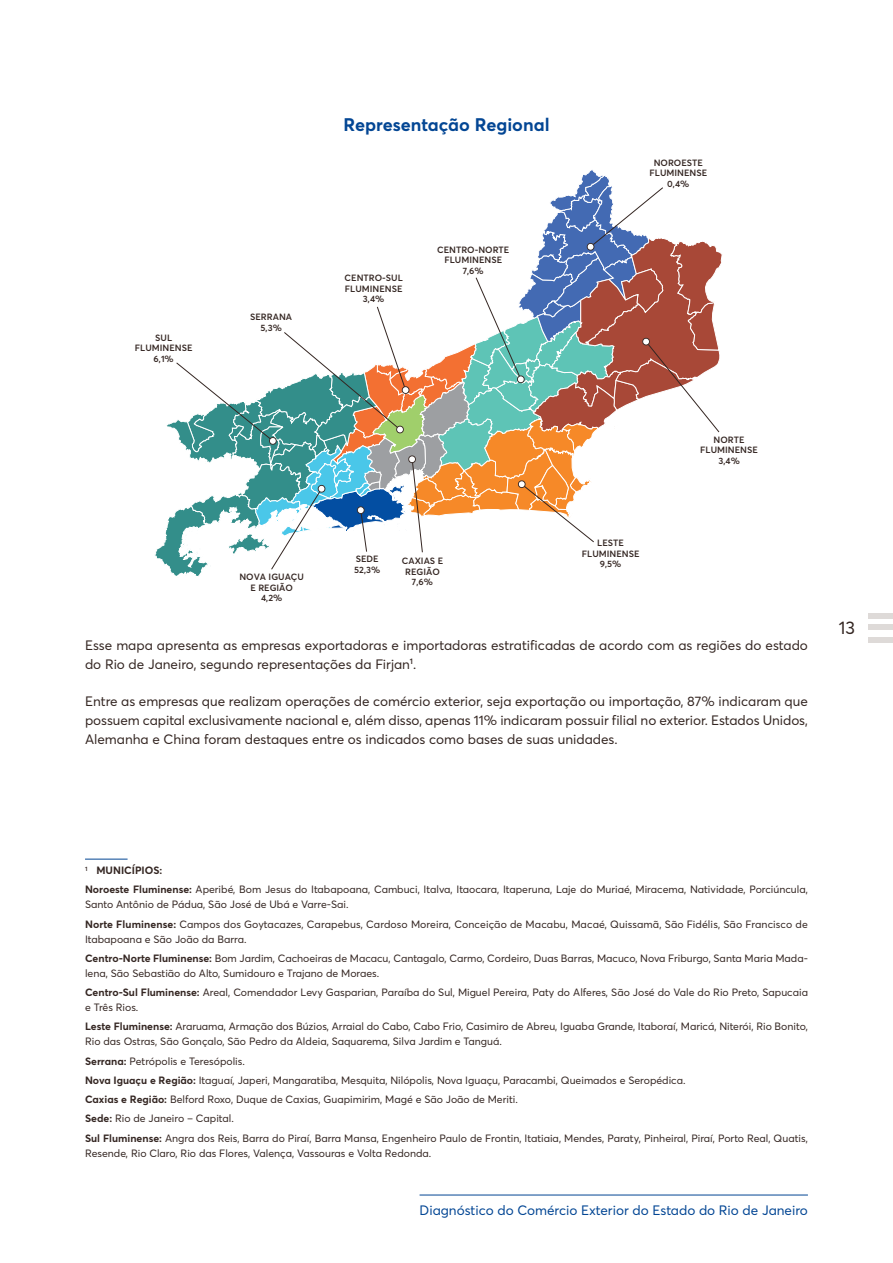
<style>
.page{position:relative;width:893px;height:1263px;background:#fff}
.page>*{position:absolute;margin:0;border:0;box-sizing:border-box;transform-origin:0 0}
.t1{font:700 18px "Averta";color:#034694}
.t2{font:18px "Averta";color:#342622}
.t3{font:13.5px/18.8px "Averta";color:#342622}
.t4{font:13.5px "Averta";color:#034694}
.t5{font:10.5px/19.2px "Averta";color:#342622}
.t6{font:600 9px/10.5px "Averta";color:#342622;text-align:center}
.s1{font-weight:700}
</style>
<div class="page">
<div style="left:868px;top:613px;width:25px;height:5px;background:#dedad8"></div>
<div style="left:868px;top:625px;width:25px;height:5px;background:#dedad8"></div>
<div style="left:868px;top:637px;width:25px;height:5px;background:#dedad8"></div>
<hr style="left:420px;top:1195px;width:388px;height:1px;background:#034694">
<svg style="left:155px;top:170px;width:567px;height:406px"></svg>
<hr style="left:85px;top:859px;width:43px;height:1px;background:#034694">
<p class="t6" style="left:135px;top:332px;width:59px">SUL<br>FLUMINENSE<br>6,1%</p>
<p class="t6" style="left:250px;top:311px;width:44px">SERRANA<br>5,3%</p>
<h1 class="t1" style="left:343px;top:113px;width:208px">Representação Regional</h1>
<p class="t6" style="left:345px;top:272px;width:60px">CENTRO-SUL<br>FLUMINENSE<br>3,4%</p>
<p class="t6" style="left:437px;top:244px;width:74px">CENTRO-NORTE<br>FLUMINENSE<br>7,6%</p>
<p class="t6" style="left:649px;top:157px;width:59px">NOROESTE<br>FLUMINENSE<br>0,4%</p>
<p class="t6" style="left:700px;top:434px;width:59px">NORTE<br>FLUMINENSE<br>3,4%</p>
<p class="t6" style="left:582px;top:537px;width:59px">LESTE<br>FLUMINENSE</p>
<p class="t6" style="left:354px;top:553px;width:28px;text-align:left">SEDE<br>52,3%</p>
<p class="t6" style="left:402px;top:555px;width:43px">CAXIAS E</p>
<p class="t6" style="left:600px;top:558px;width:23px">9,5%</p>
<p class="t6" style="left:405px;top:566px;width:36px">REGIÃO<br>7,6%</p>
<p class="t6" style="left:239px;top:571px;width:66px">NOVA IGUAÇU<br>E REGIÃO<br>4,2%</p>
<p class="t3" style="left:85px;top:635px;width:724px">Esse mapa apresenta as empresas exportadoras e importadoras estratificadas de acordo com as regiões do estado do Rio de Janeiro, segundo representações da Firjan<sup>1</sup>.</p>
<p class="t3" style="left:85px;top:692px;width:724px;text-align:justify">Entre as empresas que realizam operações de comércio exterior, seja exportação ou importação, 87% indicaram que possuem capital exclusivamente nacional e, além disso, apenas 11% indicaram possuir filial no exterior. Estados Unidos, Alemanha e China foram destaques entre os indicados como bases de suas unidades.</p>
<h1 class="t2" style="left:839px;top:615px;width:18px">13</h1>
<p class="t5" style="left:85px;top:860px;width:724px"><sup>1</sup> <span class="s1">MUNICÍPIOS:<br>Noroeste Fluminense:</span> Aperibé, Bom Jesus do Itabapoana, Cambuci, Italva, Itaocara, Itaperuna, Laje do Muriaé, Miracema, Natividade, Porciúncula,</p>
<p class="t5" style="left:85px;top:895px;width:724px">Santo Antônio de Pádua, São José de Ubá e Varre-Sai.<br><span class="s1">Norte Fluminense:</span> Campos dos Goytacazes, Carapebus, Cardoso Moreira, Conceição de Macabu, Macaé, Quissamã, São Fidélis, São Francisco de</p>
<p class="t5" style="left:85px;top:929px;width:724px">Itabapoana e São João da Barra.<br><span class="s1">Centro-Norte Fluminense:</span> Bom Jardim, Cachoeiras de Macacu, Cantagalo, Carmo, Cordeiro, Duas Barras, Macuco, Nova Friburgo, Santa Maria Mada-</p>
<p class="t5" style="left:85px;top:963px;width:724px">lena, São Sebastião do Alto, Sumidouro e Trajano de Moraes.<br><span class="s1">Centro-Sul Fluminense:</span> Areal, Comendador Levy Gasparian, Paraíba do Sul, Miguel Pereira, Paty do Alferes, São José do Vale do Rio Preto, Sapucaia</p>
<p class="t5" style="left:85px;top:997px;width:724px">e Três Rios.<br><span class="s1">Leste Fluminense:</span> Araruama, Armação dos Búzios, Arraial do Cabo, Cabo Frio, Casimiro de Abreu, Iguaba Grande, Itaboraí, Maricá, Niterói, Rio Bonito,</p>
<p class="t5" style="left:85px;top:1032px;width:724px">Rio das Ostras, São Gonçalo, São Pedro da Aldeia, Saquarema, Silva Jardim e Tanguá.<br><span class="s1">Serrana:</span> Petrópolis e Teresópolis.<br><span class="s1">Nova Iguaçu e Região:</span> Itaguaí, Japeri, Mangaratiba, Mesquita, Nilópolis, Nova Iguaçu, Paracambi, Queimados e Seropédica.<br><span class="s1">Caxias e Região:</span> Belford Roxo, Duque de Caxias, Guapimirim, Magé e São João de Meriti.<br><span class="s1">Sede:</span> Rio de Janeiro – Capital.<br><span class="s1">Sul Fluminense:</span> Angra dos Reis, Barra do Piraí, Barra Mansa, Engenheiro Paulo de Frontin, Itatiaia, Mendes, Paraty, Pinheiral, Piraí, Porto Real, Quatis,</p>
<p class="t5" style="left:85px;top:1143px;width:348px">Resende, Rio Claro, Rio das Flores, Valença, Vassouras e Volta Redonda.</p>
<p class="t4" style="left:420px;top:1200px;width:390px">Diagnóstico do Comércio Exterior do Estado do Rio de Janeiro</p>
</div>
